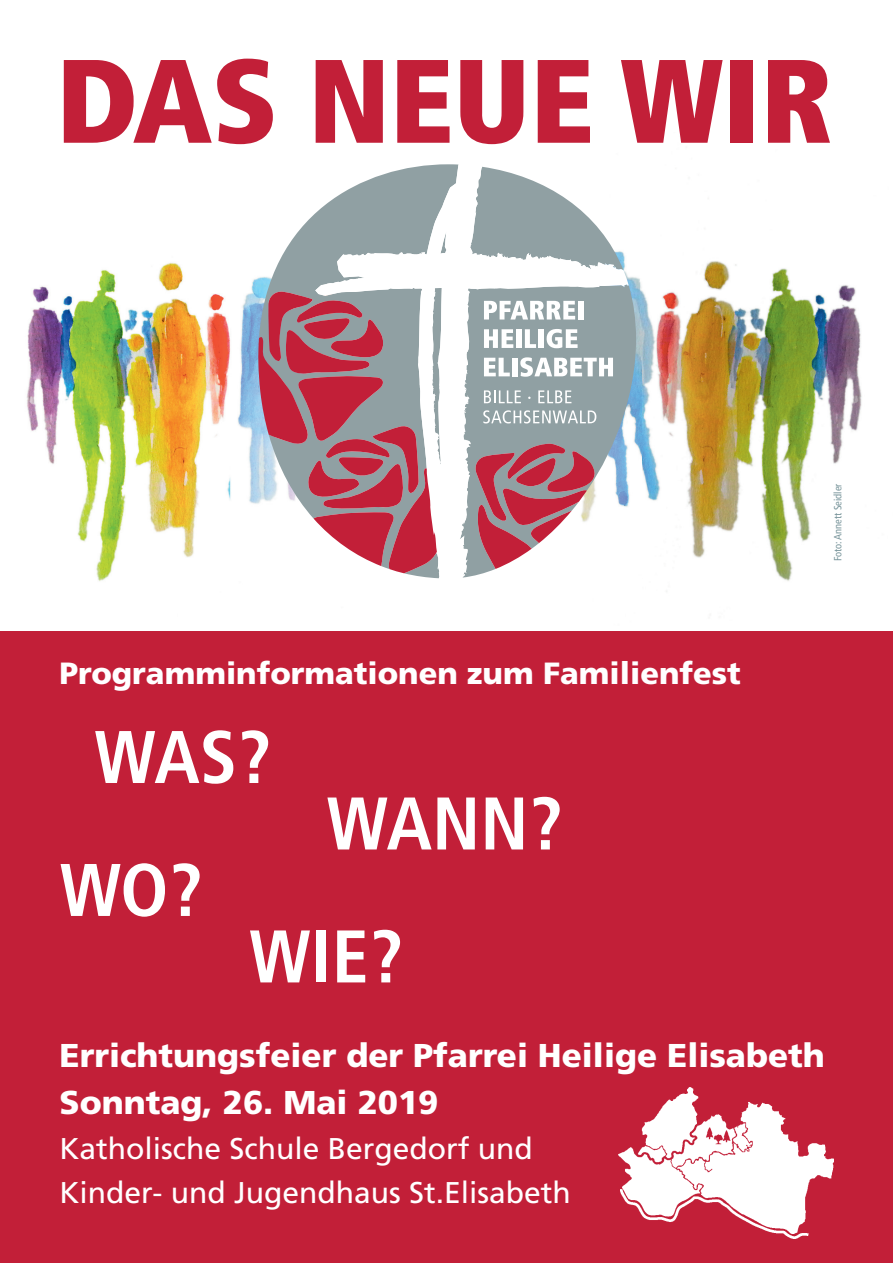
<style>
.page{position:relative;width:893px;height:1263px;background:#fff}
.page>*{position:absolute;margin:0;border:0;box-sizing:border-box;transform-origin:0 0}
.t1{font:900 condensed 118.5px "Frutiger LT Com";color:#c21f38}
.t2{font:700 condensed 74.4px "Frutiger LT Com";color:#fff}
.t3{font:900 33px/47.5px "Frutiger LT Com";color:#fff}
.t4{font:900 30.6px "Frutiger LT Com";color:#fff}
.t5{font:30px/44.5px "Frutiger LT Com";color:#fff}
.t6{font:condensed 10.5px "Frutiger LT Com";color:#7a969c}
</style>
<div class="page">
<img style="left:26px;top:268px;width:836px;height:313px">
<img style="left:140px;top:164px;width:600px;height:428px">
<div style="left:0;top:631px;width:893px;height:632px;background:#c21f38"></div>
<svg style="left:259px;top:164px;width:199px;height:111px"></svg>
<svg style="left:629px;top:284px;width:7px;height:294px"></svg>
<svg style="left:315px;top:165px;width:314px;height:413px;fill:#90a0a3"></svg>
<svg style="left:463px;top:441px;width:135px;height:132px"></svg>
<svg style="left:258px;top:275px;width:184px;height:303px"></svg>
<svg style="left:484px;top:301px;width:91px;height:18px"></svg>
<div style="left:578px;top:301px;width:5px;height:18px;background:#fff"></div>
<svg style="left:484px;top:329px;width:29px;height:19px"></svg>
<div style="left:516px;top:329px;width:5px;height:19px;background:#fff"></div>
<svg style="left:525px;top:329px;width:11px;height:19px"></svg>
<div style="left:538px;top:329px;width:6px;height:19px;background:#fff"></div>
<svg style="left:547px;top:329px;width:31px;height:19px"></svg>
<svg style="left:484px;top:358px;width:26px;height:18px"></svg>
<div style="left:512px;top:358px;width:5px;height:18px;background:#fff"></div>
<svg style="left:520px;top:357px;width:93px;height:20px"></svg>
<svg style="left:484px;top:390px;width:37px;height:13px"></svg>
<svg style="left:538px;top:390px;width:33px;height:13px"></svg>
<svg style="left:483px;top:410px;width:113px;height:13px"></svg>
<img style="left:618px;top:1087px;width:215px;height:151px">
<h1 class="t1" style="left:56px;top:29px;width:778px">D AS NEUE WIR</h1>
<p class="t6" style="left:832px;top:561px;width:79px;rotate:-90deg">Foto: Annett Seidler</p>
<p class="t4" style="left:60px;top:655px;width:683px">Programminformationen zum Familienfest</p>
<h2 class="t2" style="left:94px;top:713px;width:179px">WAS?</h2>
<h2 class="t2" style="left:60px;top:846px;width:145px">WO?</h2>
<h2 class="t2" style="left:326px;top:779px;width:238px">WANN?</h2>
<h2 class="t2" style="left:249px;top:912px;width:156px">WIE?</h2>
<p class="t3" style="left:60px;top:1031px;width:767px">Errichtungsfeier der Pfarrei Heilige Elisabeth<br>Sonntag, 26. Mai 2019</p>
<p class="t5" style="left:60px;top:1126px;width:513px">Katholische Schule Bergedorf und<br>Kinder- und Jugendhaus St.Elisabeth</p>
</div>
